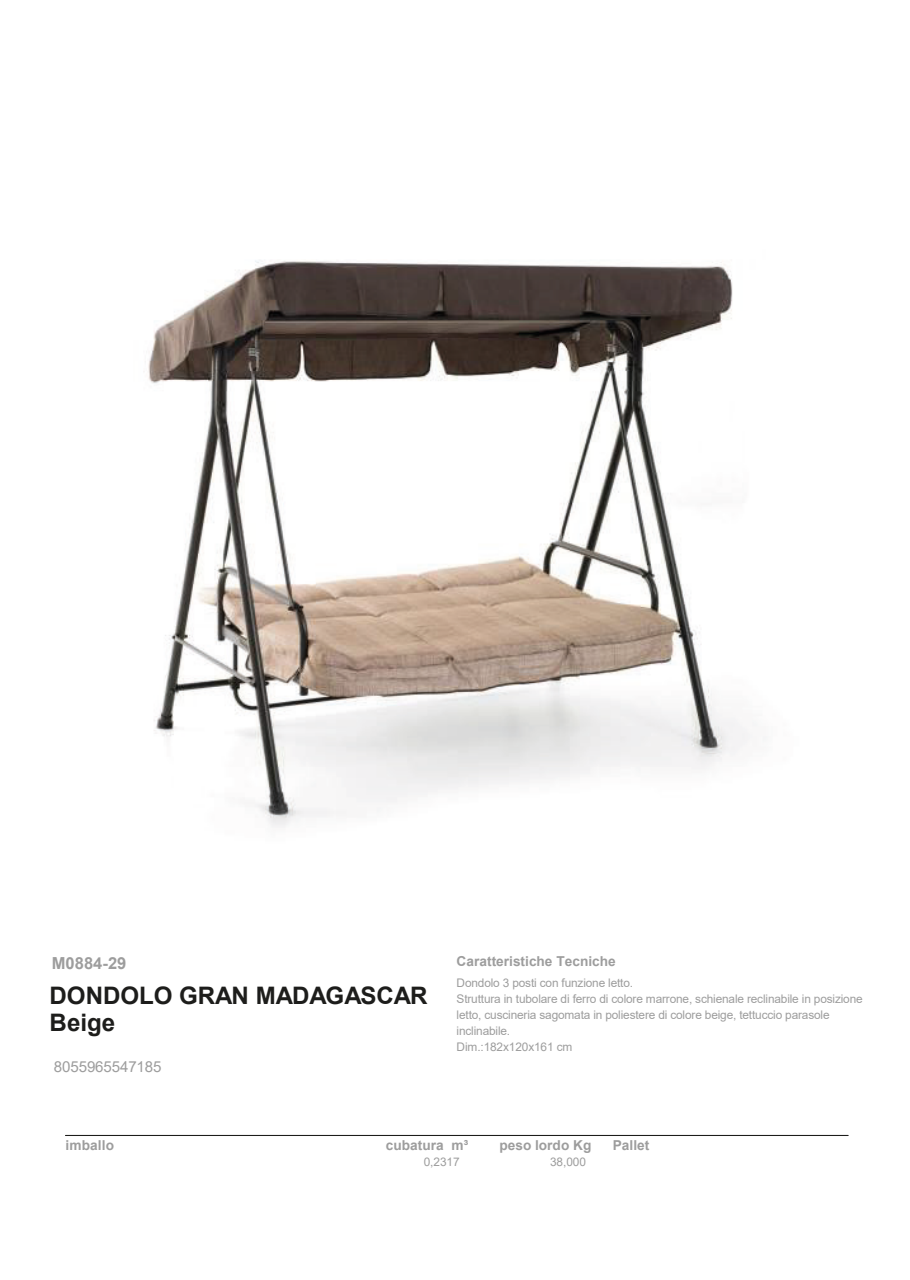
<style>
.page{position:relative;width:910px;height:1280px;background:#fff}
.page>*{position:absolute;margin:0;border:0;box-sizing:border-box;transform-origin:0 0}
.t1{font:700 24.15px/27px "Arial";color:#1d1d1b}
.t2{font:700 16.5px "Arial";color:#9d9d9d}
.t3{font:15.15px "Arial";letter-spacing:-.01em;color:#9d9d9d}
.t4{font:700 13.65px "Arial";color:#9d9d9d}
.t5{font:11.85px/15.9px "Arial";letter-spacing:-.015em;color:#9d9d9d}
</style>
<div class="page">
<img style="left:148px;top:260px;width:602px;height:568px">
<hr style="left:65px;top:1135px;width:783px;height:1px;background:#1d1d1b">
<p class="t2" style="left:52px;top:951px;width:76px">M0884-29</p>
<p class="t1" style="left:50px;top:982px;width:379px">DONDOLO GRAN MADAGASCAR<br>Beige</p>
<p class="t3" style="left:54px;top:1056px;width:109px">8055965547185</p>
<p class="t4" style="left:457px;top:952px;width:161px">Caratteristiche Tecniche</p>
<p class="t5" style="left:457px;top:975px;width:408px">Dondolo 3 posti con funzione letto.<br>Struttura in tubolare di ferro di colore marrone, schienale reclinabile in posizione letto, cuscineria sagomata in poliestere di colore beige, tettuccio parasole inclinabile.<br>Dim.:182x120x161 cm</p>
<p class="t4" style="left:65px;top:1135px;width:50px">imballo</p>
<p class="t4" style="left:386px;top:1135px;width:84px">cubatura m³</p>
<p class="t5" style="left:424px;top:1154px;width:37px">0,2317</p>
<p class="t4" style="left:499px;top:1135px;width:93px">peso lordo Kg</p>
<p class="t5" style="left:550px;top:1154px;width:37px">38,000</p>
<p class="t4" style="left:613px;top:1135px;width:38px">Pallet</p>
</div>
